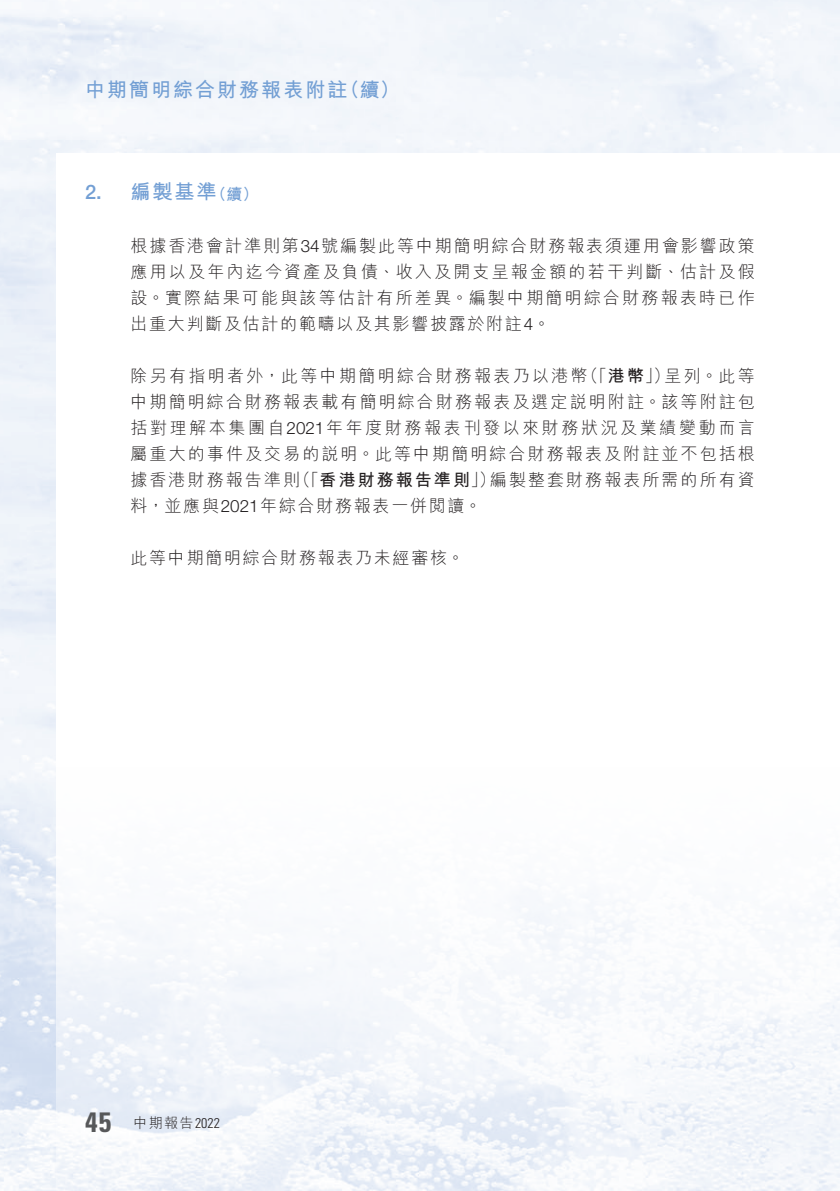
<style>
.page{position:relative;width:840px;height:1191px;background:#fff}
.page>*{position:absolute;margin:0;border:0;box-sizing:border-box;transform-origin:0 0}
.t1{font:700 condensed 28px "Univers LT Std";color:#57585a}
.t2{font:700 20px "M Hei HK";letter-spacing:.1em;color:#739fd4}
.t3{font:500 20px "Helvetica Neue LT Std";color:#739fd4}
.t4{font:300 17px/26px "M Hei HK";letter-spacing:.12em;color:#231f20;text-align:justify}
.t5{font:300 17px/26px "M Hei HK";letter-spacing:.1em;color:#231f20}
.t6{font:300 17px "M Hei HK";letter-spacing:.15em;color:#231f20}
.t7{font:700 17px "M Hei HK";letter-spacing:.12em;color:#231f20}
.t8{font:700 16px "M Hei HK";color:#739fd4}
.t9{font:300 14px "M Hei HK";color:#231f20}
.s1{font-family:"Helvetica Neue LT Std"}
.s2{font-weight:700}
.s3{font-weight:300}
.s4{font-family:"Univers LT Std";font-stretch:condensed}
</style>
<div class="page">
<p class="t2" style="left:85px;top:75px;width:263px">中期簡明綜合財務報表附註</p>
<p class="t2" style="left:340px;top:75px;width:61px">（續(</p>
<p class="t3" style="left:85px;top:180px;width:18px">2.</p>
<p class="t2" style="left:130px;top:177px;width:87px">編製基準</p>
<p class="t8" style="left:210px;top:182px;width:50px">（續(</p>
<p class="t4" style="left:130px;top:232px;width:625px">根據香港會計準則第<span class="s1">34</span>號編製此等中期簡明綜合財務報表須運用會影響政策應用以及年內迄今資產及負債、收入及開支呈報金額的若干判斷、估計及假設。實際結果可能與該等估計有所差異。編製中期簡明綜合財務報表時已作出重大判斷及估計的範疇以及其影響披露於附註 。<span class="s1">4</span></p>
<p class="t4" style="left:664px;top:362px;width:92px">呈列。此等</p>
<p class="t4" style="left:581px;top:362px;width:90px">（「<span class="s2">港幣</span>」）</p>
<p class="t4" style="left:130px;top:362px;width:458px">除另有指明者外，此等中期簡明綜合財務報表乃以港幣</p>
<p class="t4" style="left:130px;top:388px;width:625px">中期簡明綜合財務報表載有簡明綜合財務報表及選定說明附註。該等附註包</p>
<p class="t6" style="left:130px;top:419px;width:625px">括對理解本集團自<span class="s1">2021</span>年年度財務報表刊發以來財務狀況及業績變動而言</p>
<p class="t4" style="left:130px;top:440px;width:625px">屬重大的事件及交易的說明。此等中期簡明綜合財務報表及附註並不包括根</p>
<p class="t4" style="left:489px;top:466px;width:266px">編製整套財務報表所需的所有資</p>
<p class="t7" style="left:293px;top:467px;width:204px"><span class="s3">（「</span>香港財務報告準則<span class="s3">」）</span></p>
<p class="t5" style="left:130px;top:466px;width:352px">據香港財務報告準則<br>料，並應與<span class="s1">2021</span>年綜合財務報表一併閱讀。</p>
<p class="t5" style="left:130px;top:544px;width:335px">此等中期簡明綜合財務報表乃未經審核。</p>
<h1 class="t1" style="left:85px;top:1105px;width:27px">45</h1>
<p class="t9" style="left:133px;top:1116px;width:88px">中期報告<span class="s4">2022</span></p>
</div>
